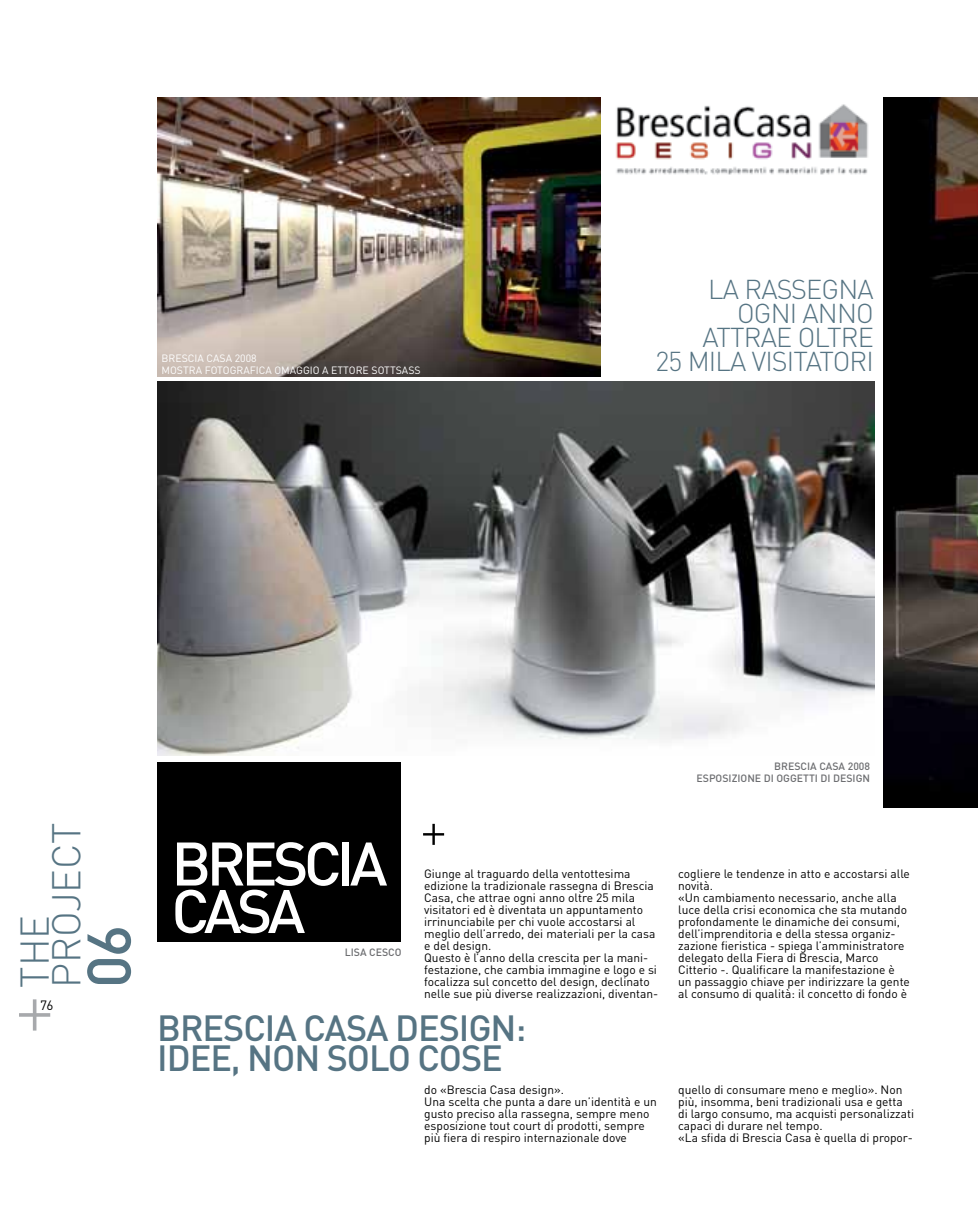
<style>
.page{position:relative;width:978px;height:1212px;background:#fff}
.page>*{position:absolute;margin:0;border:0;box-sizing:border-box;transform-origin:0 0}
.t1{font:500 60.75px "DIN";color:#567483}
.t2{font:500 60.45px "DIN";letter-spacing:-.08em;color:#fff}
.t3{font:300 39.6px "DIN";color:#567483}
.t4{font:500 36px "DIN";letter-spacing:-.03em;color:#567483}
.t5{font:300 27px "DIN";letter-spacing:-.03em;color:#567483}
.t6{font:13.35px "DIN";color:#000}
.t7{font:12px/12px "DIN";color:#000}
.t8{font:10.5px "DIN";color:#fff}
.t9{font:500 10.5px "DIN";color:#6d6e71}
</style>
<div class="page">
<svg style="left:19px;top:999px;width:31px;height:31px"></svg>
<img style="left:157px;top:98px;width:444px;height:278px">
<img style="left:157px;top:381px;width:717px;height:374px">
<img style="left:883px;top:97px;width:95px;height:711px">
<div style="left:157px;top:763px;width:244px;height:179px;background:#000"></div>
<svg style="left:423px;top:824px;width:21px;height:21px"></svg>
<img style="left:616px;top:104px;width:253px;height:71px">
<p class="t8" style="left:162px;top:351px;width:97px">BRESCIA CASA 2008</p>
<p class="t8" style="left:162px;top:363px;width:260px">MOSTRA FOTOGRAFICA OMAGGIO A ETTORE SOTTSASS</p>
<p class="t5" style="left:708px;top:273px;width:167px">LA RASSEGNA</p>
<p class="t5" style="left:737px;top:297px;width:138px">OGNI ANNO</p>
<p class="t5" style="left:703px;top:321px;width:173px">ATTRAE OLTRE</p>
<p class="t5" style="left:655px;top:345px;width:220px">25 MILA VISITATORI</p>
<p class="t3" style="left:42px;top:988px;width:166px;rotate:-90deg">PROJECT</p>
<p class="t3" style="left:10px;top:988px;width:74px;rotate:-90deg">THE</p>
<p class="t1" style="left:70px;top:988px;width:64px;rotate:-90deg">06</p>
<p class="t6" style="left:40px;top:997px;width:15px">76</p>
<p class="t9" style="left:774px;top:759px;width:97px">BRESCIA CASA 2008</p>
<p class="t9" style="left:696px;top:771px;width:175px">ESPOSIZIONE DI OGGETTI DI DESIGN</p>
<p class="t2" style="left:171px;top:825px;width:218px">BRESCIA</p>
<p class="t2" style="left:171px;top:872px;width:136px">CASA</p>
<p class="t9" style="left:345px;top:945px;width:58px">LISA CESCO</p>
<p class="t7" style="left:424px;top:867px;width:233px">Giunge al traguardo della ventottesima edizione la tradizionale rassegna di Brescia Casa, che attrae ogni anno oltre 25 mila visitatori ed è diventata un appuntamento irrinunciabile per chi vuole accostarsi al meglio dell’arredo, dei materiali per la casa e del design.</p>
<p class="t7" style="left:424px;top:951px;width:236px">Questo è l’anno della crescita per la mani&shy;festazione, che cambia immagine e logo e si focalizza sul concetto del design, declinato nelle sue più diverse realizzazioni, diventan-</p>
<p class="t4" style="left:157px;top:1005px;width:371px">BRESCIA CASA DESIGN:</p>
<p class="t4" style="left:157px;top:1035px;width:347px">IDEE, NON SOLO COSE</p>
<p class="t7" style="left:424px;top:1083px;width:141px">do «Brescia Casa design».</p>
<p class="t7" style="left:424px;top:1095px;width:234px">Una scelta che punta a dare un’identità e un gusto preciso alla rassegna, sempre meno esposizione tout court di prodotti, sempre più fiera di respiro internazionale dove</p>
<p class="t7" style="left:678px;top:867px;width:233px">cogliere le tendenze in atto e accostarsi alle novità.</p>
<p class="t7" style="left:678px;top:891px;width:233px">«Un cambiamento necessario, anche alla luce della crisi economica che sta mutando profondamente le dinamiche dei consumi, dell’imprenditoria e della stessa organiz&shy;zazione fieristica - spiega l’amministratore delegato della Fiera di Brescia, Marco Citterio -. Qualificare la manifestazione è un passaggio chiave per indirizzare la gente al consumo di qualità: il concetto di fondo è</p>
<p class="t7" style="left:678px;top:1083px;width:237px">quello di consumare meno e meglio». Non più, insomma, beni tradizionali usa e getta di largo consumo, ma acquisti personalizzati capaci di durare nel tempo.</p>
<p class="t7" style="left:678px;top:1131px;width:236px">«La sfida di Brescia Casa è quella di propor-</p>
</div>
